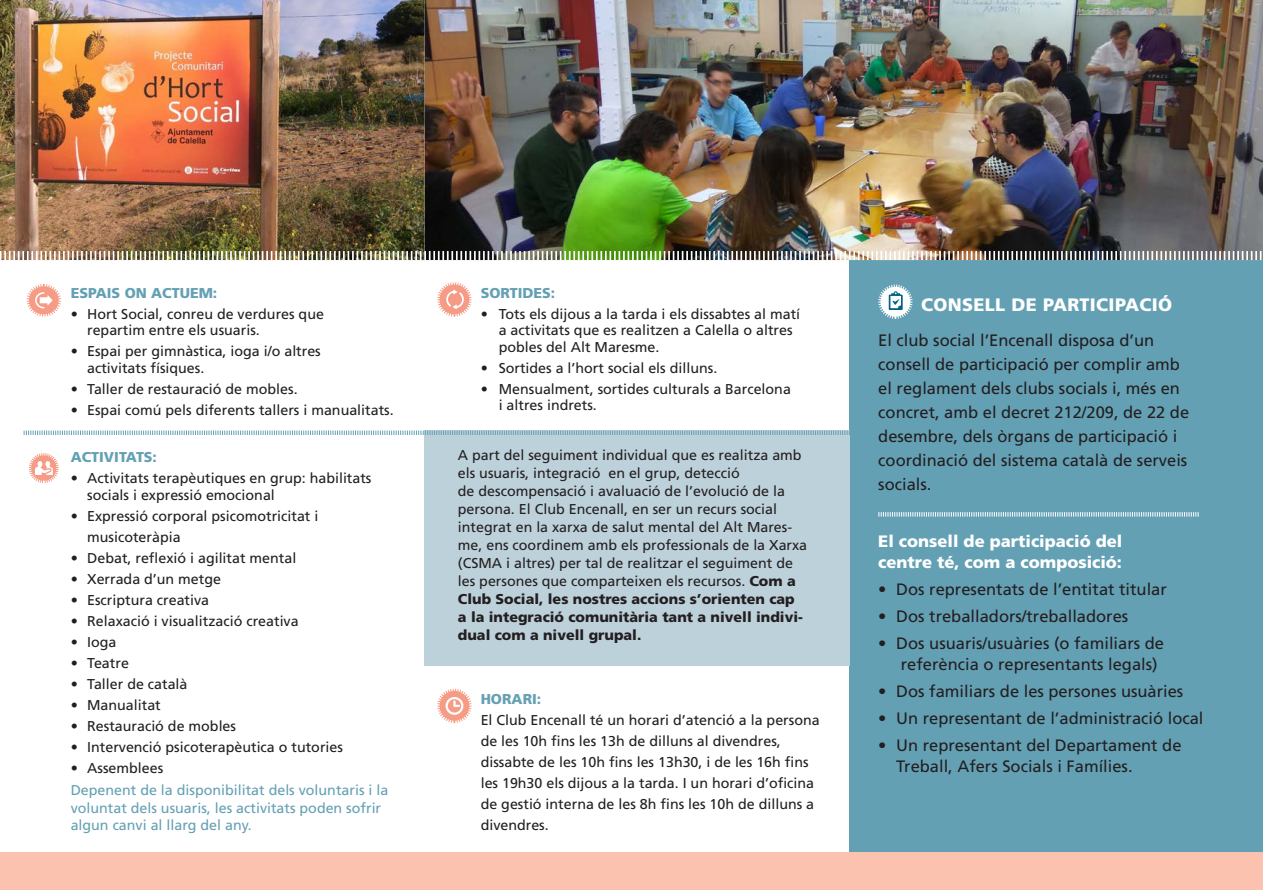
<style>
.page{position:relative;width:1263px;height:890px;background:#fff}
.page>*{position:absolute;margin:0;border:0;box-sizing:border-box;transform-origin:0 0}
.t1{font:900 18px "Frutiger";letter-spacing:.02em;color:#fff}
.t2{font:16.5px/24px "Frutiger";color:#231f20}
.t3{font:900 16.5px/21px "Frutiger";color:#fff}
.t4{font:14.25px/18px "Frutiger";color:#231f20}
.t5{font:14.25px/17.2px "Frutiger";color:#64a0b4}
.t6{font:900 14.25px "Frutiger";color:#64a0b4}
.s1{font-weight:900}
</style>
<div class="page">
<div style="left:850px;top:153px;width:413px;height:737px;background:#64a0b4"></div>
<img style="left:424px;top:0;width:839px;height:249px">
<div style="left:424px;top:430px;width:426px;height:235px;background:#bdd1db"></div>
<img style="left:0;top:0;width:424px;height:249px">
<div style="left:0;top:851px;width:1263px;height:39px;background:#fbc2b0"></div>
<svg style="left:437px;top:688px;width:35px;height:35px"></svg>
<svg style="left:878px;top:284px;width:35px;height:35px"></svg>
<img style="left:0;top:249px;width:1263px;height:13px">
<svg style="left:23px;top:429px;width:827px;height:6px"></svg>
<svg style="left:878px;top:512px;width:320px;height:4px"></svg>
<svg style="left:29px;top:453px;width:30px;height:30px"></svg>
<svg style="left:437px;top:282px;width:35px;height:35px"></svg>
<svg style="left:26px;top:284px;width:35px;height:33px"></svg>
<p class="t6" style="left:71px;top:284px;width:148px">Espais on actuem:</p>
<p class="t4" style="left:87px;top:305px;width:238px;line-height:16.5px;text-indent:-17px">• Hort Social, conreu de verdures que repartim entre els usuaris.</p>
<p class="t4" style="left:87px;top:343px;width:235px;line-height:16.5px;text-indent:-17px">• Espai per gimnàstica, ioga i/o altres activitats físiques.</p>
<p class="t4" style="left:71px;top:379px;width:228px">• Taller de restauració de mobles.</p>
<p class="t4" style="left:71px;top:400px;width:324px">• Espai comú pels diferents tallers i manualitats.</p>
<p class="t6" style="left:71px;top:448px;width:88px">Activitats:</p>
<p class="t4" style="left:87px;top:469px;width:286px;line-height:16.5px;text-indent:-17px">• Activitats terapèutiques en grup: habilitats socials i expressió emocional</p>
<p class="t4" style="left:87px;top:505px;width:233px;line-height:21px;text-indent:-17px">• Expressió corporal psicomotricitat i musicoteràpia</p>
<p class="t4" style="left:71px;top:548px;width:227px">• Debat, reflexió i agilitat mental</p>
<p class="t4" style="left:71px;top:569px;width:152px">• Xerrada d’un metge</p>
<p class="t4" style="left:71px;top:590px;width:140px">• Escriptura creativa</p>
<p class="t4" style="left:71px;top:611px;width:229px">• Relaxació i visualització creativa</p>
<p class="t4" style="left:71px;top:632px;width:47px">• Ioga</p>
<p class="t4" style="left:71px;top:653px;width:60px">• Teatre</p>
<p class="t4" style="left:71px;top:674px;width:118px">• Taller de català</p>
<p class="t4" style="left:71px;top:695px;width:92px">• Manualitat</p>
<p class="t4" style="left:71px;top:716px;width:167px">• Restauració de mobles</p>
<p class="t4" style="left:71px;top:737px;width:274px">• Intervenció psicoterapèutica o tutories</p>
<p class="t4" style="left:71px;top:758px;width:94px">• Assemblees</p>
<p class="t5" style="left:71px;top:781px;width:319px">Depenent de la disponibilitat dels voluntaris i la voluntat dels usuaris, les activitats poden sofrir algun canvi al llarg del any.</p>
<p class="t6" style="left:481px;top:284px;width:76px">Sortides:</p>
<p class="t4" style="left:499px;top:305px;width:303px;line-height:16.5px;text-indent:-18px">• Tots els dijous a la tarda i els dissabtes al matí a activitats que es realitzen a Calella o altres pobles del Alt Maresme.</p>
<p class="t4" style="left:481px;top:359px;width:238px">• Sortides a l’hort social els dilluns.</p>
<p class="t4" style="left:499px;top:380px;width:294px;line-height:16.5px;text-indent:-18px">• Mensualment, sortides culturals a Barcelona i altres indrets.</p>
<p class="t4" style="left:458px;top:445px;width:351px">A part del seguiment individual que es realitza amb els usuaris, integració en el grup, detecció<br>de descompensació i avaluació de l’evolució de la persona. El Club Encenall, en ser un recurs social integrat en la xarxa de salut mental del Alt Mares&shy;me, ens coordinem amb els professionals de la Xarxa (CSMA i altres) per tal de realitzar el seguiment de les persones que comparteixen els recursos. <span class="s1">Com a Club Social, les nostres accions s’orienten cap<br>a la integració comunitària tant a nivell indivi&shy;dual com a nivell grupal.</span></p>
<p class="t6" style="left:481px;top:690px;width:62px">Horari:</p>
<p class="t4" style="left:481px;top:709px;width:340px;line-height:21px">El Club Encenall té un horari d’atenció a la persona de les 10h fins les 13h de dilluns al divendres, dissabte de les 10h fins les 13h30, i de les 16h fins les 19h30 els dijous a la tarda. I un horari d’oficina de gestió interna de les 8h fins les 10h de dilluns a divendres.</p>
<p class="t1" style="left:921px;top:294px;width:253px">Consell de participació</p>
<p class="t2" style="left:878px;top:327px;width:312px">El club social l’Encenall disposa d’un consell de participació per complir amb el reglament dels clubs socials i, més en concret, amb el decret 212/209, de 22 de desembre, dels òrgans de participació i coordinació del sistema català de serveis socials.</p>
<p class="t3" style="left:878px;top:530px;width:246px">El consell de participació del centre té, com a composició:</p>
<p class="t2" style="left:878px;top:576px;width:290px">• Dos representats de l’entitat titular</p>
<p class="t2" style="left:878px;top:603px;width:251px">• Dos treballadors/treballadores</p>
<p class="t2" style="left:901px;top:632px;width:265px;line-height:21px;text-indent:-23px">• Dos usuaris/usuàries (o familiars de referència o representants legals)</p>
<p class="t2" style="left:878px;top:678px;width:307px">• Dos familiars de les persones usuàries</p>
<p class="t2" style="left:878px;top:705px;width:327px">• Un representant de l’administració local</p>
<p class="t2" style="left:896px;top:734px;width:287px;line-height:21px;text-indent:-18px">• Un representant del Departament de<br>Treball, Afers Socials i Famílies.</p>
</div>
